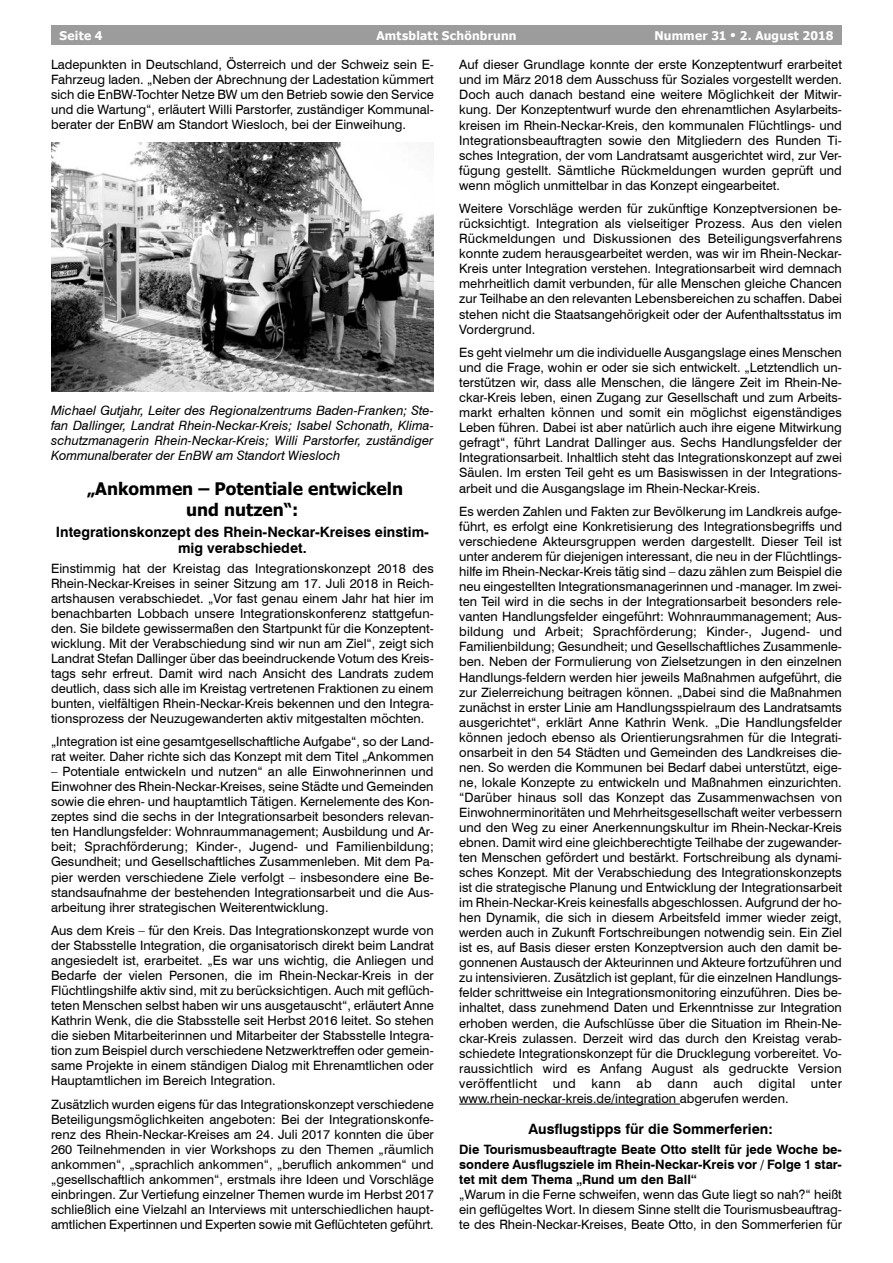
<style>
.page{position:relative;width:893px;height:1263px;background:#fff}
.page>*{position:absolute;margin:0;border:0;box-sizing:border-box;transform-origin:0 0}
.t1{font:700 17.25px/20.4px "Tahoma";color:#000;text-align:center}
.t2{font:700 14.25px/16.6px "Swiss 721 BT";color:#000;text-align:center}
.t3{font:12.9px/15px "Swiss 721 BT";color:#000;text-align:justify}
.t4{font:italic 12.9px/15px "Swiss 721 BT";color:#000;text-align:justify}
.t5{font:700 12.9px/15px "Swiss 721 BT";color:#000;text-align:justify}
.t6{font:700 12px "Tahoma";letter-spacing:.02em;color:#fff}
.s1{font-size:9px}
</style>
<div class="page">
<div style="left:51px;top:26px;width:791px;height:19px;background:#9c9c9c"></div>
<hr style="left:459px;top:1104px;width:221px;height:1px;background:#000">
<img style="left:51px;top:142px;width:383px;height:250px">
<p class="t6" style="left:60px;top:27px;width:45px">Seite 4</p>
<p class="t6" style="left:376px;top:27px;width:142px">Amtsblatt Schönbrunn</p>
<p class="t6" style="left:654px;top:27px;width:181px">Nummer 31 <span class="s1">•</span> 2. August 2018</p>
<p class="t3" style="left:459px;top:57px;width:384px">Auf dieser Grundlage konnte der erste Konzeptentwurf erarbeitet und im März 2018 dem Ausschuss für Soziales vorgestellt werden.<br>Doch auch danach bestand eine weitere Möglichkeit der Mitwir&shy;kung. Der Konzeptentwurf wurde den ehrenamtlichen Asylarbeits&shy;kreisen im Rhein-Neckar-Kreis, den kommunalen Flüchtlings- und Integrationsbeauftragten sowie den Mitgliedern des Runden Ti&shy;sches Integration, der vom Landratsamt ausgerichtet wird, zur Ver&shy;fügung gestellt. Sämtliche Rückmeldungen wurden geprüft und wenn möglich unmittelbar in das Konzept eingearbeitet.</p>
<p class="t3" style="left:459px;top:201px;width:384px">Weitere Vorschläge werden für zukünftige Konzeptversionen be&shy;rücksichtigt. Integration als vielseitiger Prozess. Aus den vielen Rückmeldungen und Diskussionen des Beteiligungsverfahrens konnte zudem herausgearbeitet werden, was wir im Rhein-Neckar-Kreis unter Integration verstehen. Integrationsarbeit wird demnach mehrheitlich damit verbunden, für alle Menschen gleiche Chancen zur Teilhabe an den relevanten Lebensbereichen zu schaffen. Dabei stehen nicht die Staatsangehörigkeit oder der Aufenthaltsstatus im Vordergrund.</p>
<p class="t3" style="left:459px;top:344px;width:384px">Es geht vielmehr um die individuelle Ausgangslage eines Menschen und die Frage, wohin er oder sie sich entwickelt. „Letztendlich un&shy;terstützen wir, dass alle Menschen, die längere Zeit im Rhein-Ne&shy;ckar-Kreis leben, einen Zugang zur Gesellschaft und zum Arbeits&shy;markt erhalten können und somit ein möglichst eigenständiges Leben führen. Dabei ist aber natürlich auch ihre eigene Mitwirkung gefragt“, führt Landrat Dallinger aus. Sechs Handlungsfelder der Integrationsarbeit. Inhaltlich steht das Integrationskonzept auf zwei Säulen. Im ersten Teil geht es um Basiswissen in der Integrations&shy;arbeit und die Ausgangslage im Rhein-Neckar-Kreis.</p>
<p class="t3" style="left:459px;top:503px;width:384px">Es werden Zahlen und Fakten zur Bevölkerung im Landkreis aufge&shy;führt, es erfolgt eine Konkretisierung des Integrationsbegriffs und verschiedene Akteursgruppen werden dargestellt. Dieser Teil ist unter anderem für diejenigen interessant, die neu in der Flüchtlings&shy;hilfe im Rhein-Neckar-Kreis tätig sind – dazu zählen zum Beispiel die neu eingestellten Integrationsmanagerinnen und -manager. Im zwei&shy;ten Teil wird in die sechs in der Integrationsarbeit besonders rele&shy;vanten Handlungsfelder eingeführt: Wohnraummanagement; Aus&shy;bildung und Arbeit; Sprachförderung; Kinder-, Jugend- und Familienbildung; Gesundheit; und Gesellschaftliches Zusammenle&shy;ben. Neben der Formulierung von Zielsetzungen in den einzelnen Handlungs-feldern werden hier jeweils Maßnahmen aufgeführt, die zur Zielerreichung beitragen können. „Dabei sind die Maßnahmen zunächst in erster Linie am Handlungsspielraum des Landratsamts ausgerichtet“, erklärt Anne Kathrin Wenk. „Die Handlungsfelder können jedoch ebenso als Orientierungsrahmen für die Integrati&shy;onsarbeit in den 54 Städten und Gemeinden des Landkreises die&shy;nen. So werden die Kommunen bei Bedarf dabei unterstützt, eige&shy;ne, lokale Konzepte zu entwickeln und Maßnahmen einzurichten. “Darüber hinaus soll das Konzept das Zusammenwachsen von Einwohnerminoritäten und Mehrheitsgesellschaft weiter verbessern und den Weg zu einer Anerkennungskultur im Rhein-Neckar-Kreis ebnen. Damit wird eine gleichberechtigte Teilhabe der zugewander&shy;ten Menschen gefördert und bestärkt. Fortschreibung als dynami&shy;sches Konzept. Mit der Verabschiedung des Integrationskonzepts ist die strategische Planung und Entwicklung der Integrationsarbeit im Rhein-Neckar-Kreis keinesfalls abgeschlossen. Aufgrund der ho&shy;hen Dynamik, die sich in diesem Arbeitsfeld immer wieder zeigt, werden auch in Zukunft Fortschreibungen notwendig sein. Ein Ziel ist es, auf Basis dieser ersten Konzeptversion auch den damit be&shy;gonnenen Austausch der Akteurinnen und Akteure fortzuführen und zu intensivieren. Zusätzlich ist geplant, für die einzelnen Handlungs&shy;felder schrittweise ein Integrationsmonitoring einzuführen. Dies be&shy;inhaltet, dass zunehmend Daten und Erkenntnisse zur Integration erhoben werden, die Aufschlüsse über die Situation im Rhein-Ne&shy;ckar-Kreis zulassen. Derzeit wird das durch den Kreistag verab&shy;schiedete Integrationskonzept für die Drucklegung vorbereitet. Vo&shy;raussichtlich wird es Anfang August als gedruckte Version veröffentlicht und kann ab dann auch digital unter www.rhein-neckar-kreis.de/integration abgerufen werden.</p>
<p class="t2" style="left:528px;top:1120px;width:246px">Ausflugstipps für die Sommerferien:</p>
<p class="t5" style="left:459px;top:1141px;width:384px">Die Tourismusbeauftragte Beate Otto stellt für jede Woche be&shy;sondere Ausflugsziele im Rhein-Neckar-Kreis vor / Folge 1 star&shy;tet mit dem Thema „Rund um den Ball“</p>
<p class="t3" style="left:459px;top:1186px;width:384px">„Warum in die Ferne schweifen, wenn das Gute liegt so nah?“ heißt ein geflügeltes Wort. In diesem Sinne stellt die Tourismusbeauftrag&shy;te des Rhein-Neckar-Kreises, Beate Otto, in den Sommerferien für</p>
<p class="t3" style="left:51px;top:57px;width:384px">Ladepunkten in Deutschland, Österreich und der Schweiz sein E-Fahrzeug laden. „Neben der Abrechnung der Ladestation kümmert sich die EnBW-Tochter Netze BW um den Betrieb sowie den Service und die Wartung“, erläutert Willi Parstorfer, zuständiger Kommunal&shy;berater der EnBW am Standort Wiesloch, bei der Einweihung.</p>
<p class="t4" style="left:51px;top:402px;width:384px">Michael Gutjahr, Leiter des Regionalzentrums Baden-Franken; Ste&shy;fan Dallinger, Landrat Rhein-Neckar-Kreis; Isabel Schonath, Klima&shy;schutzmanagerin Rhein-Neckar-Kreis; Willi Parstorfer, zuständiger Kommunalberater der EnBW am Standort Wiesloch</p>
<h1 class="t1" style="left:87px;top:479px;width:318px">„Ankommen – Potentiale entwickeln und nutzen“:</h1>
<p class="t2" style="left:56px;top:523px;width:375px">Integrationskonzept des Rhein-Neckar-Kreises einstim&shy;mig verabschiedet.</p>
<p class="t3" style="left:51px;top:560px;width:384px">Einstimmig hat der Kreistag das Integrationskonzept 2018 des Rhein-Neckar-Kreises in seiner Sitzung am 17. Juli 2018 in Reich&shy;artshausen verabschiedet. „Vor fast genau einem Jahr hat hier im benachbarten Lobbach unsere Integrationskonferenz stattgefun&shy;den. Sie bildete gewissermaßen den Startpunkt für die Konzeptent&shy;wicklung. Mit der Verabschiedung sind wir nun am Ziel“, zeigt sich Landrat Stefan Dallinger über das beeindruckende Votum des Kreis&shy;tags sehr erfreut. Damit wird nach Ansicht des Landrats zudem deutlich, dass sich alle im Kreistag vertretenen Fraktionen zu einem bunten, vielfältigen Rhein-Neckar-Kreis bekennen und den Integra&shy;tionsprozess der Neuzugewanderten aktiv mitgestalten möchten.</p>
<p class="t3" style="left:51px;top:734px;width:384px">„Integration ist eine gesamtgesellschaftliche Aufgabe“, so der Land&shy;rat weiter. Daher richte sich das Konzept mit dem Titel „Ankommen</p>
<p class="t3" style="left:51px;top:764px;width:384px">– Potentiale entwickeln und nutzen“ an alle Einwohnerinnen und Einwohner des Rhein-Neckar-Kreises, seine Städte und Gemeinden sowie die ehren- und hauptamtlich Tätigen. Kernelemente des Kon&shy;zeptes sind die sechs in der Integrationsarbeit besonders relevan&shy;ten Handlungsfelder: Wohnraummanagement; Ausbildung und Ar&shy;beit; Sprachförderung; Kinder-, Jugend- und Familienbildung; Gesundheit; und Gesellschaftliches Zusammenleben. Mit dem Pa&shy;pier werden verschiedene Ziele verfolgt – insbesondere eine Be&shy;standsaufnahme der bestehenden Integrationsarbeit und die Aus&shy;arbeitung ihrer strategischen Weiterentwicklung.</p>
<p class="t3" style="left:51px;top:922px;width:384px">Aus dem Kreis – für den Kreis. Das Integrationskonzept wurde von der Stabsstelle Integration, die organisatorisch direkt beim Landrat angesiedelt ist, erarbeitet. „Es war uns wichtig, die Anliegen und Bedarfe der vielen Personen, die im Rhein-Neckar-Kreis in der Flüchtlingshilfe aktiv sind, mit zu berücksichtigen. Auch mit geflüch&shy;teten Menschen selbst haben wir uns ausgetauscht“, erläutert Anne Kathrin Wenk, die die Stabsstelle seit Herbst 2016 leitet. So stehen die sieben Mitarbeiterinnen und Mitarbeiter der Stabsstelle Integra&shy;tion zum Beispiel durch verschiedene Netzwerktreffen oder gemein&shy;same Projekte in einem ständigen Dialog mit Ehrenamtlichen oder Hauptamtlichen im Bereich Integration.</p>
<p class="t3" style="left:51px;top:1096px;width:384px">Zusätzlich wurden eigens für das Integrationskonzept verschiedene Beteiligungsmöglichkeiten angeboten: Bei der Integrationskonfe&shy;renz des Rhein-Neckar-Kreises am 24. Juli 2017 konnten die über 260 Teilnehmenden in vier Workshops zu den Themen „räumlich ankommen“, „sprachlich ankommen“, „beruflich ankommen“ und „gesellschaftlich ankommen“, erstmals ihre Ideen und Vorschläge einbringen. Zur Vertiefung einzelner Themen wurde im Herbst 2017 schließlich eine Vielzahl an Interviews mit unterschiedlichen haupt&shy;amtlichen Expertinnen und Experten sowie mit Geflüchteten geführt.</p>
</div>
